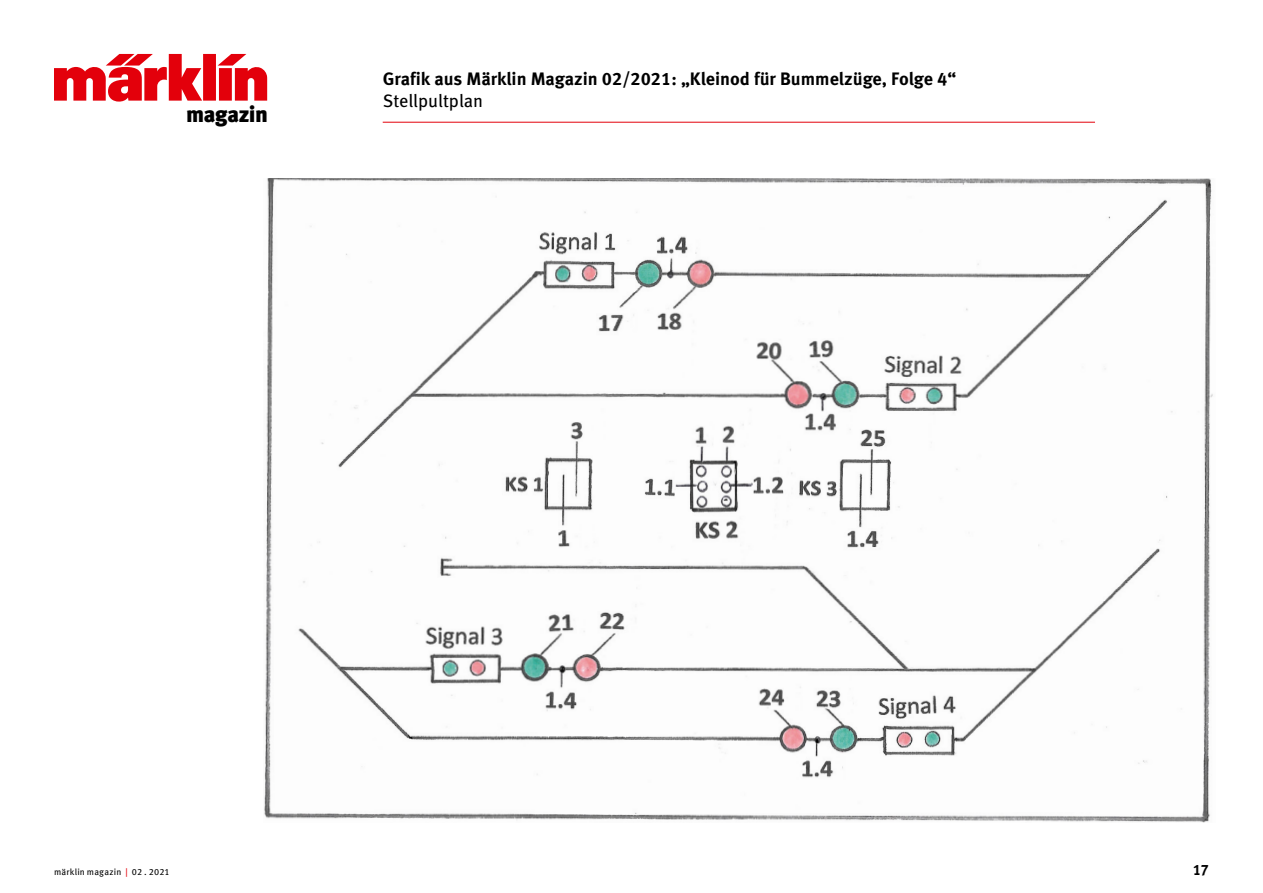
<style>
.page{position:relative;width:1263px;height:893px;background:#fff}
.page>*{position:absolute;margin:0;border:0;box-sizing:border-box;transform-origin:0 0}
.t1{font:900 22.35px "Meta OT";letter-spacing:-.025em;color:#000}
.Kopf_Textfett{font:700 18px "Meta OT";color:#000}
.Kopf_Textmager{font:18px "Meta OT";color:#000}
.t2{font:700 15px "Meta OT";color:#000}
.t3{font:9px "Meta OT";letter-spacing:.02em;color:#000}
.s1{color:#e3000b}
</style>
<div class="page">
<svg style="left:54px;top:54px;width:213px;height:48px"></svg>
<hr style="left:383px;top:122px;width:712px;height:1px;background:#e3000b">
<img style="left:264px;top:179px;width:949px;height:643px">
<p class="t1" style="left:186px;top:100px;width:83px">magazin</p>
<p class="Kopf_Textfett" style="left:383px;top:68px;width:575px">Grafik aus Märklin Magazin 02/2021: „Kleinod für Bummelzüge, Folge 4“</p>
<p class="Kopf_Textmager" style="left:383px;top:89px;width:102px">Stellpultplan</p>
<p class="t3" style="left:54px;top:866px;width:117px">märklin magazin <span class="s1">|</span> 02 . 2021</p>
<p class="t2" style="left:1193px;top:860px;width:18px">17</p>
</div>
